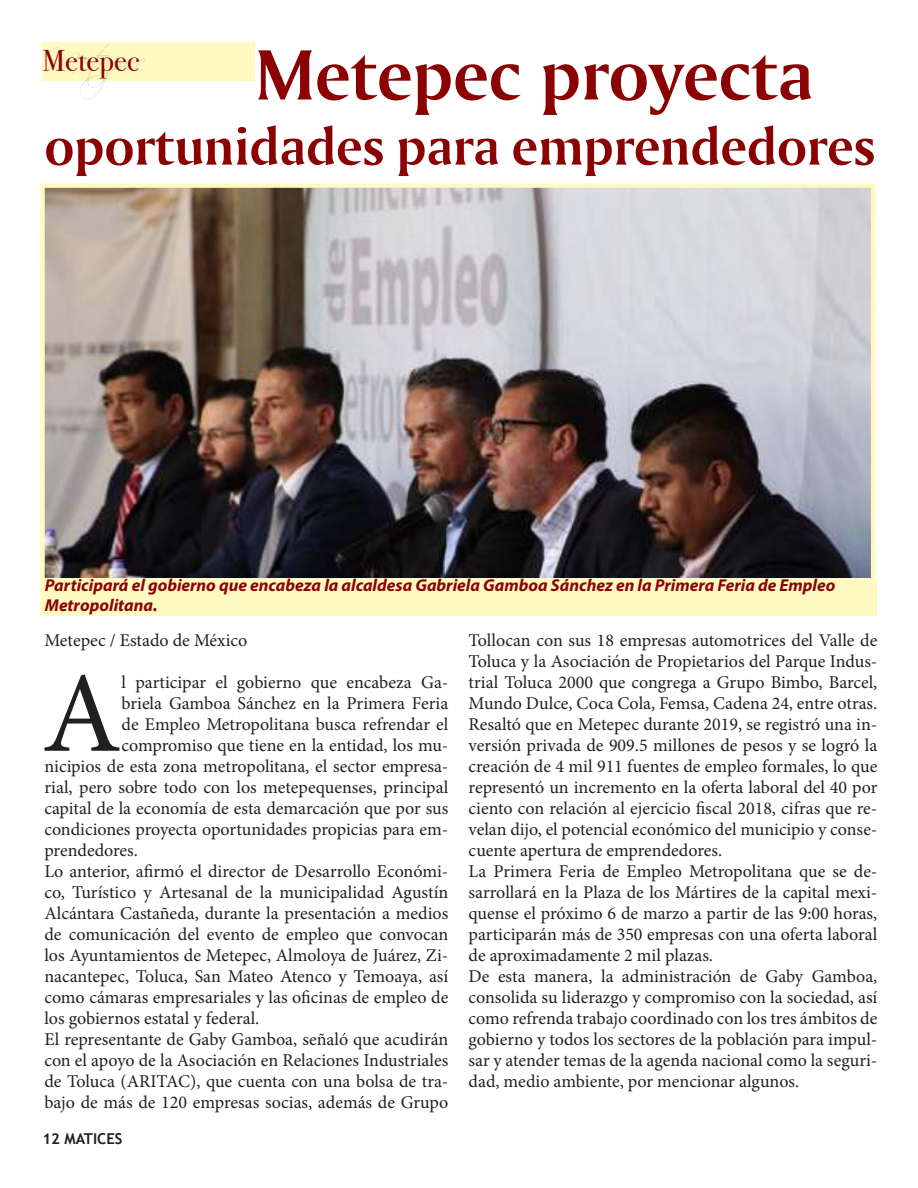
<style>
.page{position:relative;width:918px;height:1188px;background:#fff}
.page>*{position:absolute;margin:0;border:0;box-sizing:border-box;transform-origin:0 0}
.t1{font:114.9px "Minion Pro";color:#221f1f}
.t2{font:75px "Amerigo BT Bold A";color:#8b0203}
.t3{font:55.5px "Amerigo BT Bold A";color:#8b0203}
.t4{font:30px "Scriptina";letter-spacing:.01em;color:#8b0203}
.t5{font:30px "Bodoni Svty Two ITCTT";color:#8b0203}
.t6{font:18px/21px "Minion Pro";color:#221f1f}
.t7{font:italic 700 17.25px/20.7px "Myriad Pro";color:#8b0203}
.t8{font:700 15px "Trebuchet MS";color:#221f1f}
</style>
<div class="page">
<div style="left:43px;top:43px;width:212px;height:38px;background:#fffac1"></div>
<img style="left:46px;top:189px;width:823px;height:389px">
<div style="left:40px;top:183px;width:835px;height:433px;border:5px solid #fffac1"></div>
<div style="left:44px;top:578px;width:833px;height:37px;background:#fffac1"></div>
<h3 class="t4" style="left:43px;top:43px;width:111px">Metepec</h3>
<h3 class="t3" style="left:44px;top:125px;width:833px">oportunidades para emprendedores</h3>
<h2 class="t2" style="left:255px;top:46px;width:560px">Metepec proyecta</h2>
<h3 class="t5" style="left:65px;top:48px;width:76px">etepec</h3>
<p class="t7" style="left:45px;top:575px;width:792px">Participará el gobierno que encabeza la alcaldesa Gabriela Gamboa Sánchez en la Primera Feria de Empleo<br>Metropolitana.</p>
<p class="t6" style="left:44px;top:630px;width:204px">Metepec / Estado de México</p>
<h1 class="t1" style="left:42px;top:658px;width:81px">A</h1>
<p class="t6" style="left:122px;top:672px;width:328px">l participar el gobierno que encabeza Ga-</p>
<p class="t6" style="left:122px;top:693px;width:328px">briela Gamboa Sánchez en la Primera Feria</p>
<p class="t6" style="left:122px;top:714px;width:328px">de Empleo Metropolitana busca refrendar el</p>
<p class="t6" style="left:122px;top:735px;width:328px">compromiso que tiene en la entidad, los mu-</p>
<p class="t6" style="left:44px;top:756px;width:405px">nicipios de esta zona metropolitana, el sector empresa-</p>
<p class="t6" style="left:44px;top:777px;width:405px">rial, pero sobre todo con los metepequenses, principal</p>
<p class="t6" style="left:44px;top:798px;width:405px">capital de la economía de esta demarcación que por sus</p>
<p class="t6" style="left:44px;top:819px;width:405px">condiciones proyecta oportunidades propicias para em-</p>
<p class="t6" style="left:44px;top:840px;width:95px">prendedores.</p>
<p class="t6" style="left:44px;top:861px;width:405px">Lo anterior, afirmó el director de Desarrollo Económi-</p>
<p class="t6" style="left:44px;top:882px;width:405px">co, Turístico y Artesanal de la municipalidad Agustín</p>
<p class="t6" style="left:44px;top:903px;width:405px">Alcántara Castañeda, durante la presentación a medios</p>
<p class="t6" style="left:44px;top:924px;width:405px">de comunicación del evento de empleo que convocan</p>
<p class="t6" style="left:44px;top:945px;width:405px">los Ayuntamientos de Metepec, Almoloya de Juárez, Zi-</p>
<p class="t6" style="left:44px;top:966px;width:405px">nacantepec, Toluca, San Mateo Atenco y Temoaya, así</p>
<p class="t6" style="left:44px;top:987px;width:405px">como cámaras empresariales y las oficinas de empleo de</p>
<p class="t6" style="left:44px;top:1008px;width:216px">los gobiernos estatal y federal.</p>
<p class="t6" style="left:44px;top:1029px;width:405px">El representante de Gaby Gamboa, señaló que acudirán</p>
<p class="t6" style="left:44px;top:1050px;width:405px">con el apoyo de la Asociación en Relaciones Industriales</p>
<p class="t6" style="left:44px;top:1071px;width:405px">de Toluca (ARITAC), que cuenta con una bolsa de tra-</p>
<p class="t6" style="left:44px;top:1092px;width:405px">bajo de más de 120 empresas socias, además de Grupo</p>
<p class="t8" style="left:43px;top:1130px;width:82px">12 MATICES</p>
<p class="t6" style="left:469px;top:630px;width:410px">Tollocan con sus 18 empresas automotrices del Valle de Toluca y la Asociación de Propietarios del Parque Indus&shy;trial Toluca 2000 que congrega a Grupo Bimbo, Barcel, Mundo Dulce, Coca Cola, Femsa, Cadena 24, entre otras.<br>Resaltó que en Metepec durante 2019, se registró una in&shy;versión privada de 909.5 millones de pesos y se logró la creación de 4 mil 911 fuentes de empleo formales, lo que representó un incremento en la oferta laboral del 40 por ciento con relación al ejercicio fiscal 2018, cifras que re&shy;velan dijo, el potencial económico del municipio y conse&shy;cuente apertura de emprendedores.<br>La Primera Feria de Empleo Metropolitana que se de&shy;sarrollará en la Plaza de los Mártires de la capital mexi&shy;quense el próximo 6 de marzo a partir de las 9:00 horas, participarán más de 350 empresas con una oferta laboral de aproximadamente 2 mil plazas.<br>De esta manera, la administración de Gaby Gamboa, consolida su liderazgo y compromiso con la sociedad, así como refrenda trabajo coordinado con los tres ámbitos de gobierno y todos los sectores de la población para impul&shy;sar y atender temas de la agenda nacional como la seguri&shy;dad, medio ambiente, por mencionar algunos.</p>
</div>
